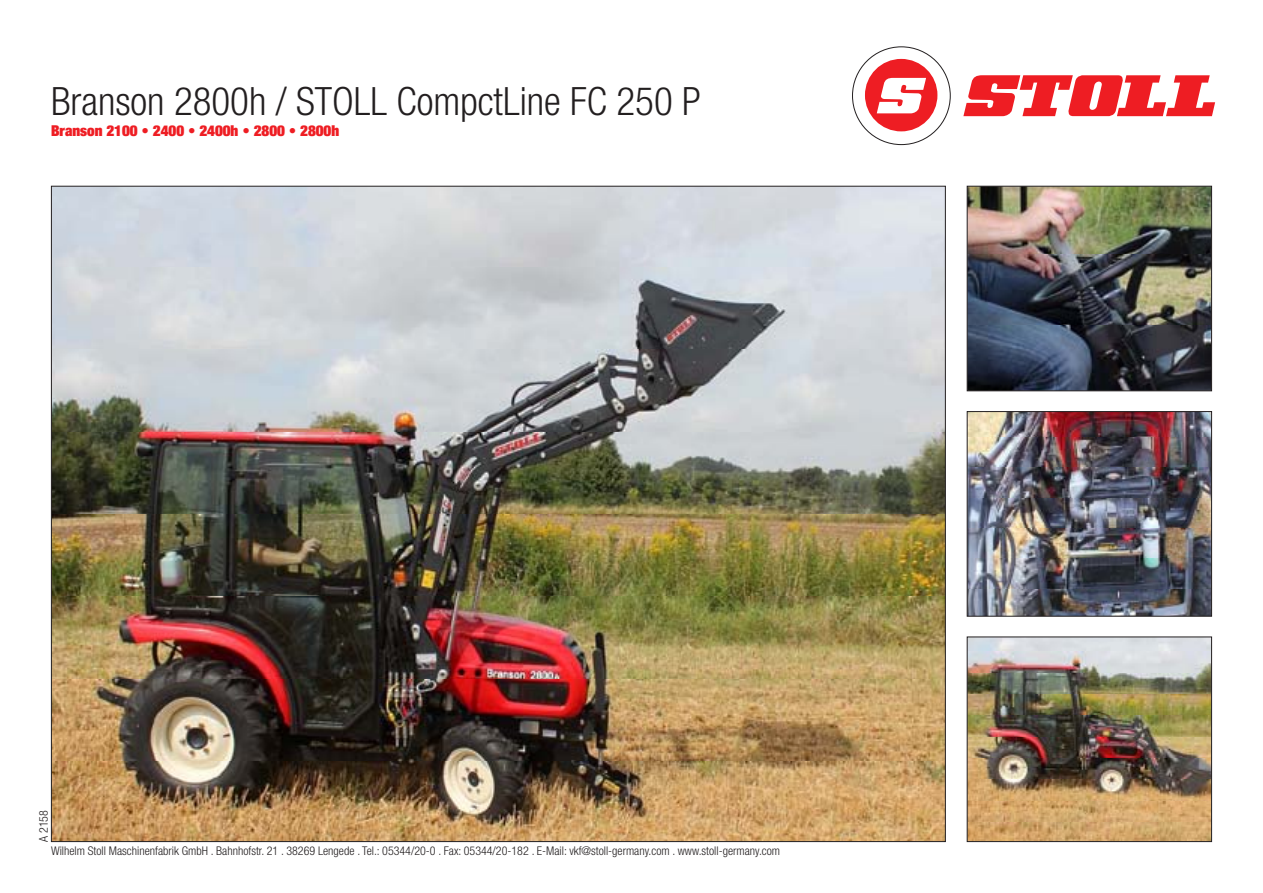
<style>
.page{position:relative;width:1263px;height:893px;background:#fff}
.page>*{position:absolute;margin:0;border:0;box-sizing:border-box;transform-origin:0 0}
.t1{font:300 condensed 39.15px "Helvetica Neue";color:#231f20}
.t2{font:700 30px "Arial";color:#000}
.t3{font:900 expanded 15px "Helvetica Neue";color:#ee1d23}
.t4{font:300 condensed 12px "Helvetica Neue";color:#231f20}
</style>
<div class="page">
<img style="left:51px;top:185px;width:1161px;height:657px">
<svg style="left:963px;top:75px;width:253px;height:41px"></svg>
<div style="left:865px;top:59px;width:72px;height:72px;background:#ee1d23;border-radius:50%"></div>
<svg style="left:877px;top:78px;width:49px;height:35px"></svg>
<h1 class="t1" style="left:51px;top:79px;width:651px">Branson 2800h / STOLL CompctLine FC 250 P</h1>
<p class="t3" style="left:51px;top:121px;width:290px">Branson 2100 • 2400 • 2400h • 2800 • 2800h</p>
<h2 class="t2" style="left:51px;top:81px;width:656px">Branson 2800h / STOLL CompctLine FC 250 P</h2>
<p class="t4" style="left:37px;top:842px;width:33px;rotate:-90deg">A 2158</p>
<p class="t4" style="left:51px;top:844px;width:730px">Wilhelm Stoll Maschinenfabrik GmbH . Bahnhofstr. 21 . 38269 Lengede . Tel.: 05344/20-0 . Fax: 05344/20-182 . E-Mail: vkf@stoll-germany.com . www.stoll-germany.com</p>
</div>
